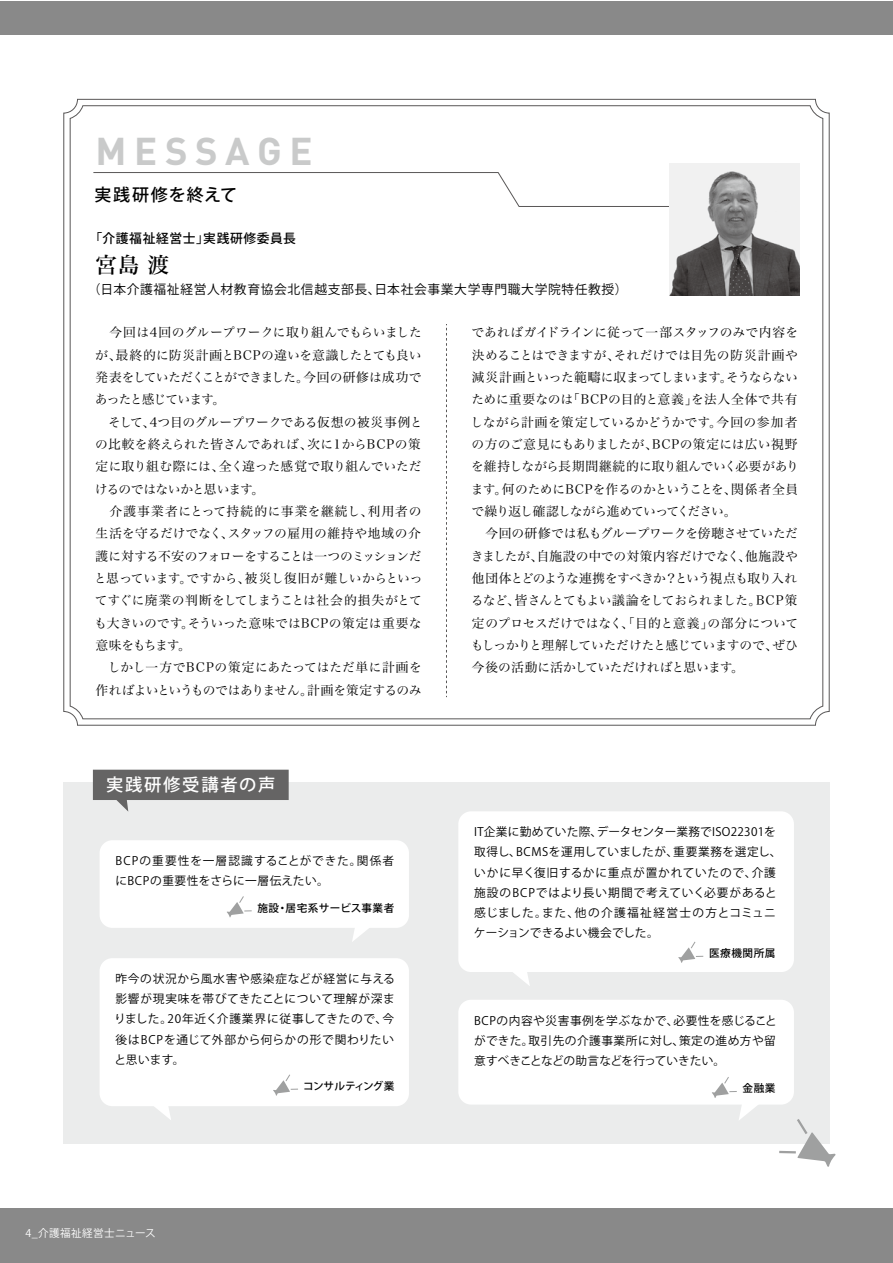
<style>
.page{position:relative;width:893px;height:1263px;background:#fff}
.page>*{position:absolute;margin:0;border:0;box-sizing:border-box;transform-origin:0 0}
.t1{font:700 38.25px "DIN";letter-spacing:.2em;color:#c9caca}
.t2{font:21.6px "Hira Min Std N W5";color:#000}
.t3{font:500 17.25px "Koz Go Pro";letter-spacing:.1em;color:#fff}
.t4{font:500 16.95px "Koz Go Pro";letter-spacing:.06em;color:#000}
.t5{font:12.75px/22.4px "Hira Min Std N W3";letter-spacing:-.01em;color:#000}
.t6{font:12.75px "Koz Go Pr 6 N";letter-spacing:.05em;color:#000}
.t7{font:500 12.75px "Koz Go Pr 6 N";letter-spacing:.05em;color:#000}
.t8{font:11.7px/20.2px "Koz Go Pro";letter-spacing:.04em;color:#000}
.t9{font:500 10.65px "Koz Go Pro";letter-spacing:.03em;color:#000}
.t10{font:10.65px "Koz Go Pro";letter-spacing:.035em;color:#fff}
.t11{font:500 10.65px "Koz Go Pro";letter-spacing:-.035em;color:#000}
</style>
<div class="page">
<div style="left:0;top:1208px;width:892px;height:55px;background:#898989"></div>
<div style="left:0;top:1px;width:892px;height:33px;background:#898989"></div>
<div style="left:63px;top:782px;width:766px;height:361px;background:#ebecec"></div>
<svg style="left:93px;top:770px;width:196px;height:42px"></svg>
<div style="left:100px;top:840px;width:309px;height:88px;background:#fff;border-radius:13px"></div>
<svg style="left:352px;top:928px;width:17px;height:14px"></svg>
<svg style="left:227px;top:896px;width:25px;height:21px"></svg>
<div style="left:100px;top:958px;width:309px;height:148px;background:#fff;border-radius:13px"></div>
<svg style="left:154px;top:1106px;width:17px;height:14px"></svg>
<svg style="left:273px;top:1074px;width:25px;height:22px"></svg>
<div style="left:458px;top:811px;width:336px;height:161px;background:#fff;border-radius:13px"></div>
<svg style="left:513px;top:972px;width:17px;height:14px"></svg>
<div style="left:458px;top:1000px;width:336px;height:104px;background:#fff;border-radius:13px"></div>
<svg style="left:678px;top:942px;width:25px;height:21px"></svg>
<svg style="left:712px;top:1077px;width:51px;height:43px"></svg>
<svg style="left:779px;top:1119px;width:57px;height:48px"></svg>
<svg style="left:446px;top:324px;width:1px;height:373px"></svg>
<svg style="left:93px;top:172px;width:576px;height:35px"></svg>
<img style="left:669px;top:163px;width:131px;height:132px">
<h1 class="t1" style="left:95px;top:127px;width:219px">MESSAGE</h1>
<h3 class="t4" style="left:95px;top:184px;width:144px">実践研修を終えて</h3>
<p class="t7" style="left:89px;top:231px;width:208px">「介護福祉経営士」実践研修委員長</p>
<p class="t6" style="left:88px;top:282px;width:541px">（日本介護福祉経営人材教育協会北信越支部長、日本社会事業大学専門職大学院特任教授）</p>
<h2 class="t2" style="left:95px;top:250px;width:75px">宮島 渡</h2>
<p class="t5" style="left:94px;top:321px;width:330px">　今回は4回のグループワークに取り組んでもらいましたが、最終的に防災計画とBCPの違いを意識したとても良い発表をしていただくことができました。今回の研修は成功であったと感じています。<br>　そして、4つ目のグループワークである仮想の被災事例との比較を終えられた皆さんであれば、次に1からBCPの策定に取り組む際には、全く違った感覚で取り組んでいただけるのではないかと思います。<br>　介護事業者にとって持続的に事業を継続し、利用者の生活を守るだけでなく、スタッフの雇用の維持や地域の介護に対する不安のフォローをすることは一つのミッションだと思っています。ですから、被災し復旧が難しいからといってすぐに廃業の判断をしてしまうことは社会的損失がとても大きいのです。そういった意味ではBCPの策定は重要な意味をもちます。<br>　しかし一方でBCPの策定にあたってはただ単に計画を作ればよいというものではありません。計画を策定するのみ</p>
<p class="t5" style="left:471px;top:321px;width:330px">であればガイドラインに従って一部スタッフのみで内容を決めることはできますが、それだけでは目先の防災計画や減災計画といった範疇に収まってしまいます。そうならないために重要なのは「BCPの目的と意義」を法人全体で共有しながら計画を策定しているかどうかです。今回の参加者の方のご意見にもありましたが、BCPの策定には広い視野を維持しながら長期間継続的に取り組んでいく必要があります。何のためにBCPを作るのかということを、関係者全員で繰り返し確認しながら進めていってください。<br>　今回の研修では私もグループワークを傍聴させていただきましたが、自施設の中での対策内容だけでなく、他施設や他団体とどのような連携をすべきか？という視点も取り入れるなど、皆さんとてもよい議論をしておられました。BCP策定のプロセスだけではなく、「目的と意義」の部分についてもしっかりと理解していただけたと感じていますので、ぜひ今後の活動に活かしていただければと思います。</p>
<h3 class="t3" style="left:106px;top:773px;width:171px">実践研修受講者の声</h3>
<p class="t8" style="left:115px;top:851px;width:280px">BCPの重要性を一層認識することができた。関係者にBCPの重要性をさらに一層伝えたい。</p>
<p class="t9" style="left:257px;top:901px;width:138px">施設・居宅系サービス事業者</p>
<p class="t8" style="left:114px;top:969px;width:282px;text-align:justify">昨今の状況から風水害や感染症などが経営に与える影響が現実味を帯びてきたことについて理解が深まりました。20年近く介護業界に従事してきたので、今後はBCPを通じて外部から何らかの形で関わりたいと思います。</p>
<p class="t11" style="left:303px;top:1079px;width:93px">コンサルティング業</p>
<p class="t10" style="left:26px;top:1227px;width:132px">4_介護福祉経営士ニュース</p>
<p class="t8" style="left:474px;top:822px;width:309px">IT企業に勤めていた際、データセンター業務でISO22301を取得し、BCMSを運用していましたが、重要業務を選定し、いかに早く復旧するかに重点が置かれていたので、介護施設のBCPではより長い期間で考えていく必要があると感じました。また、他の介護福祉経営士の方とコミュニケーションできるよい機会でした。</p>
<p class="t9" style="left:709px;top:946px;width:68px">医療機関所属</p>
<p class="t8" style="left:474px;top:1010px;width:304px;text-align:justify">BCPの内容や災害事例を学ぶなかで、必要性を感じることができた。取引先の介護事業所に対し、策定の進め方や留意すべきことなどの助言などを行っていきたい。</p>
<p class="t9" style="left:742px;top:1081px;width:34px">金融業</p>
</div>
